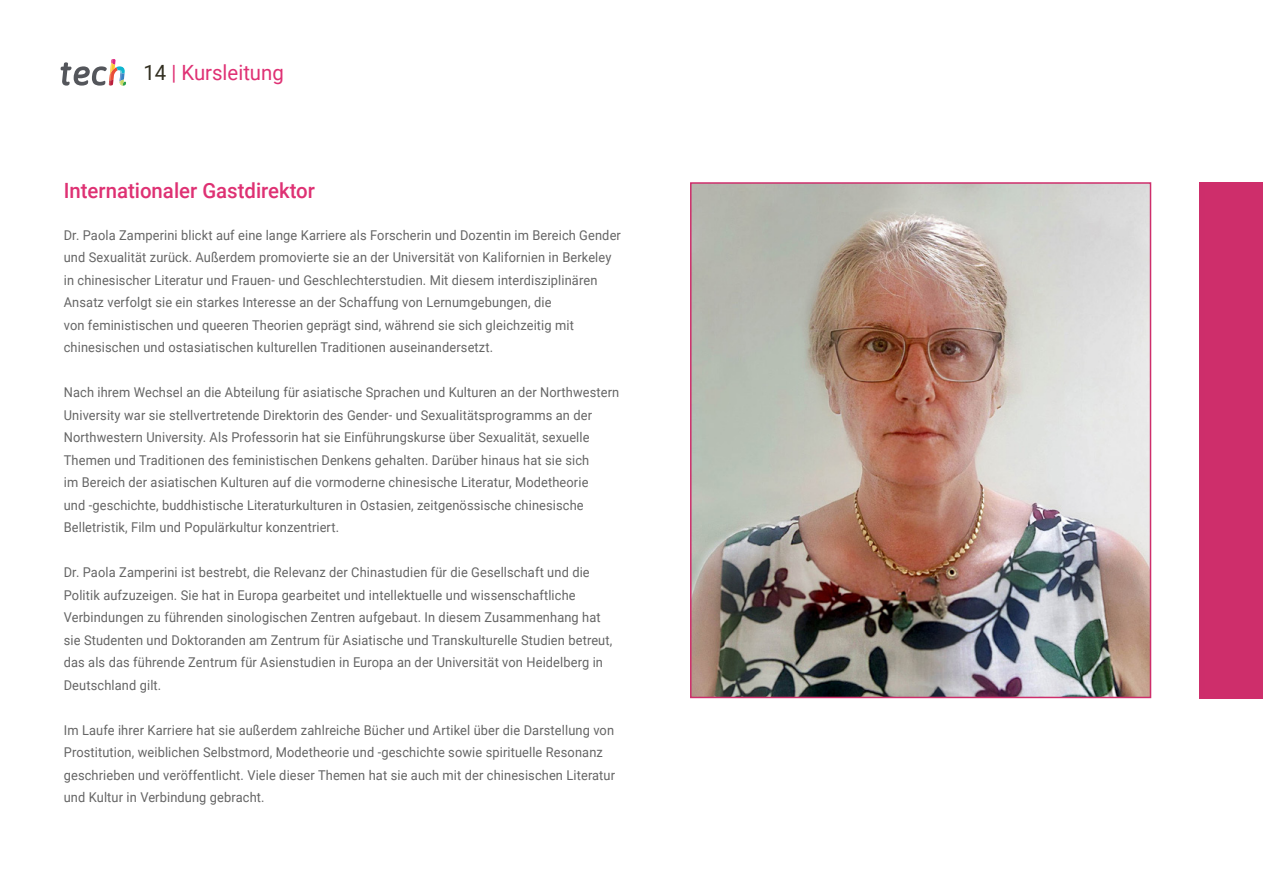
<style>
.page{position:relative;width:1263px;height:893px;background:#fff}
.page>*{position:absolute;margin:0;border:0;box-sizing:border-box;transform-origin:0 0}
.t1{font:500 21px "Roboto";color:#de3173}
.t2{font:21px "Roboto";color:#df3174}
.t3{font:13.5px/22.5px "Roboto";letter-spacing:.01em;color:#656565;scale:.95 1}
.s1{color:#312e20}
</style>
<div class="page">
<div style="left:1199px;top:182px;width:64px;height:516px;background:#ce2e6b"></div>
<img style="left:693px;top:185px;width:455px;height:510px">
<div style="left:690px;top:182px;width:461px;height:516px;border:2px solid #ce2e6b"></div>
<svg style="left:61px;top:59px;width:65px;height:27px"></svg>
<h1 class="t2" style="left:144px;top:57px;width:142px"><span class="s1">14</span> | Kursleitung</h1>
<h1 class="t1" style="left:64px;top:176px;width:253px">Internationaler Gastdirektor</h1>
<p class="t3" style="left:64px;top:223px;width:588px">Dr. Paola Zamperini blickt auf eine lange Karriere als Forscherin und Dozentin im Bereich Gender und Sexualität zurück. Außerdem promovierte sie an der Universität von Kalifornien in Berkeley in chinesischer Literatur und Frauen- und Geschlechterstudien. Mit diesem interdisziplinären Ansatz verfolgt sie ein starkes Interesse an der Schaffung von Lernumgebungen, die<br>von feministischen und queeren Theorien geprägt sind, während sie sich gleichzeitig mit chinesischen und ostasiatischen kulturellen Traditionen auseinandersetzt.</p>
<p class="t3" style="left:64px;top:381px;width:586px">Nach ihrem Wechsel an die Abteilung für asiatische Sprachen und Kulturen an der Northwestern University war sie stellvertretende Direktorin des Gender- und Sexualitätsprogramms an der Northwestern University. Als Professorin hat sie Einführungskurse über Sexualität, sexuelle Themen und Traditionen des feministischen Denkens gehalten. Darüber hinaus hat sie sich<br>im Bereich der asiatischen Kulturen auf die vormoderne chinesische Literatur, Modetheorie<br>und -geschichte, buddhistische Literaturkulturen in Ostasien, zeitgenössische chinesische Belletristik, Film und Populärkultur konzentriert.</p>
<p class="t3" style="left:64px;top:561px;width:579px">Dr. Paola Zamperini ist bestrebt, die Relevanz der Chinastudien für die Gesellschaft und die Politik aufzuzeigen. Sie hat in Europa gearbeitet und intellektuelle und wissenschaftliche Verbindungen zu führenden sinologischen Zentren aufgebaut. In diesem Zusammenhang hat sie Studenten und Doktoranden am Zentrum für Asiatische und Transkulturelle Studien betreut, das als das führende Zentrum für Asienstudien in Europa an der Universität von Heidelberg in Deutschland gilt.</p>
<p class="t3" style="left:64px;top:718px;width:582px">Im Laufe ihrer Karriere hat sie außerdem zahlreiche Bücher und Artikel über die Darstellung von Prostitution, weiblichen Selbstmord, Modetheorie und -geschichte sowie spirituelle Resonanz geschrieben und veröffentlicht. Viele dieser Themen hat sie auch mit der chinesischen Literatur und Kultur in Verbindung gebracht.</p>
</div>
